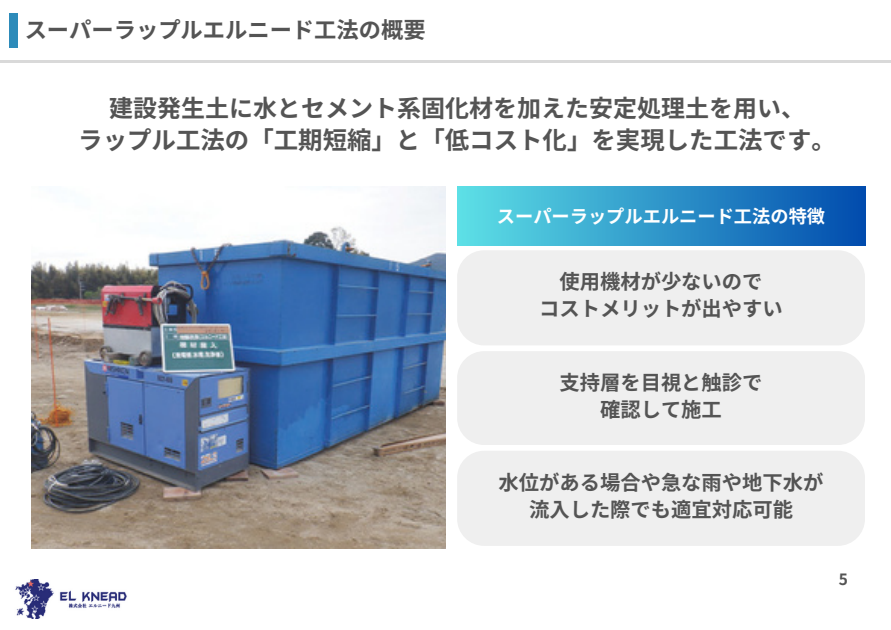
<style>
.page{position:relative;width:891px;height:630px;background:#fff}
.page>*{position:absolute;margin:0;border:0;box-sizing:border-box;transform-origin:0 0}
.t1{font:700 24.4px "Noto Sans JP";color:#545454}
.t2{font:700 24px "Noto Sans JP";color:#545454}
.t3{font:700 22.4px "Noto Sans JP";color:#545454}
.t4{font:700 20.4px/27.2px "Noto Sans JP";color:#545454;text-align:center}
.t5{font:700 18.4px "Noto Sans JP";color:#fff}
.t6{font:700 15.6px "Noto Sans JP";color:#545454}
</style>
<div class="page">
<div style="left:9px;top:14px;width:9px;height:34px;background:#2d8bba"></div>
<hr style="left:0;top:60px;width:891px;height:3px;background:#d9d9d9">
<div style="left:457px;top:250px;width:408px;height:95px;background:#efefef;border-radius:27px"></div>
<div style="left:457px;top:351px;width:408px;height:94px;background:#efefef;border-radius:27px"></div>
<div style="left:457px;top:451px;width:408px;height:95px;background:#efefef;border-radius:27px"></div>
<div style="left:457px;top:187px;width:408px;height:58px;background:linear-gradient(to right,#5de0e6,#014cae)"></div>
<img style="left:15px;top:580px;width:112px;height:39px">
<img style="left:32px;top:187px;width:414px;height:362px">
<h1 class="t3" style="left:25px;top:12px;width:402px">スーパーラップルエルニード工法の概要</h1>
<h2 class="t2" style="left:109px;top:89px;width:698px">建設発生土に水とセメント系固化材を加えた安定処理土を用い、</h2>
<h2 class="t1" style="left:78px;top:121px;width:759px">ラップル工法の「工期短縮」と「低コスト化」を実現した工法です。</h2>
<p class="t5" style="left:497px;top:201px;width:330px">スーパーラップルエルニード工法の特徴</p>
<p class="t4" style="left:539px;top:267px;width:245px">使用機材が少ないので<br>コストメリットが出やすい</p>
<h1 class="t4" style="left:560px;top:368px;width:205px">支持層を目視と触診で確認して施工</h1>
<p class="t4" style="left:499px;top:468px;width:326px">水位がある場合や急な雨や地下水が流入した際でも適宜対応可能</p>
<h2 class="t6" style="left:839px;top:567px;width:11px">5</h2>
</div>
